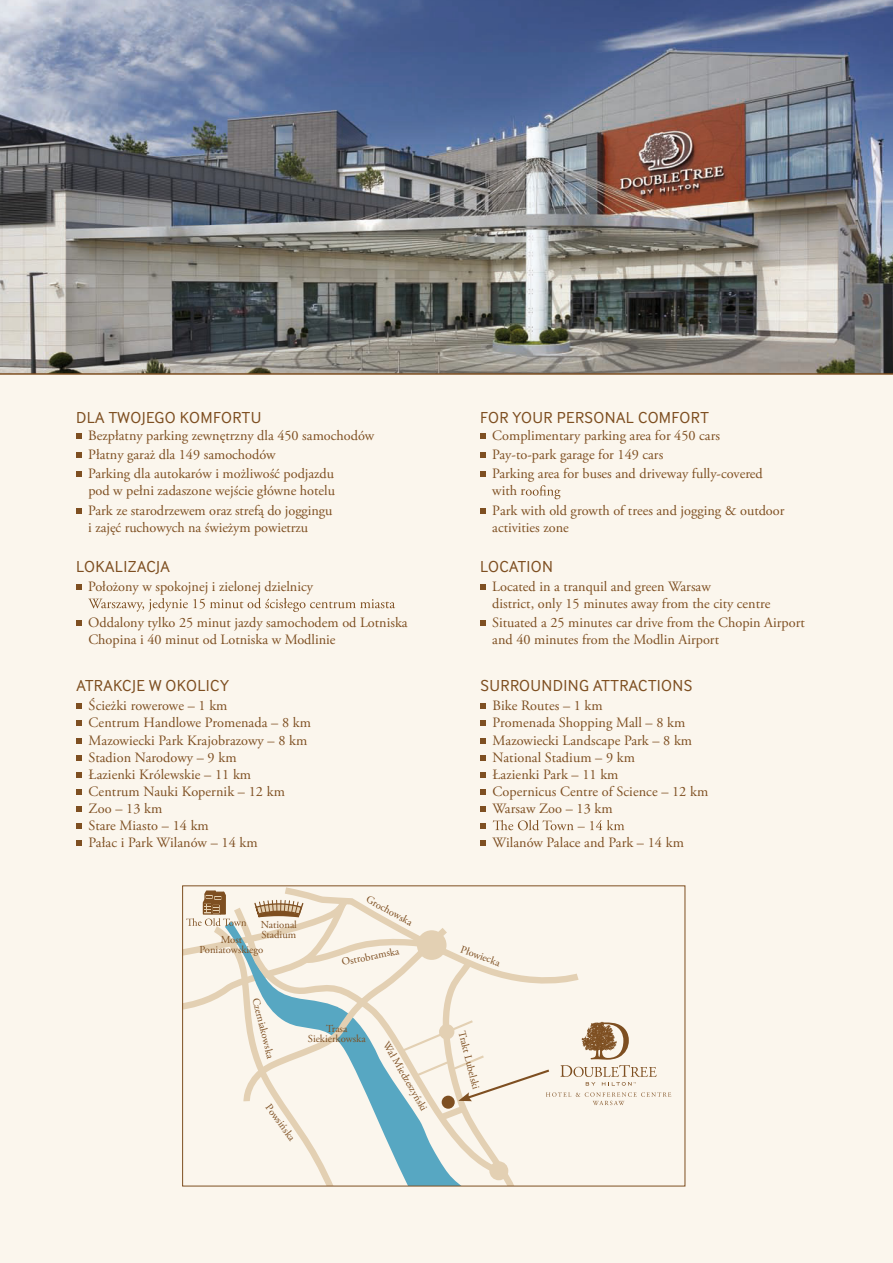
<style>
.page{position:relative;width:893px;height:1263px;background:#fbf6ed}
.page>*{position:absolute;margin:0;border:0;box-sizing:border-box;transform-origin:0 0}
.t1{font:16.5px "Inter Face Corp";letter-spacing:.025em;color:#7e4f21}
.t2{font:14.25px/17.1px "Adobe Garamond Pro";color:#7e4f21}
.t3{font:10.65px/10.1px "Adobe Garamond Pro";color:#7e4f21;text-align:center}
</style>
<div class="page">
<svg style="left:77px;top:703px;width:5px;height:6px"></svg>
<svg style="left:77px;top:720px;width:5px;height:6px"></svg>
<svg style="left:77px;top:738px;width:5px;height:5px"></svg>
<svg style="left:77px;top:755px;width:5px;height:5px"></svg>
<svg style="left:77px;top:772px;width:5px;height:6px"></svg>
<svg style="left:77px;top:789px;width:5px;height:6px"></svg>
<svg style="left:77px;top:806px;width:5px;height:6px"></svg>
<svg style="left:77px;top:823px;width:5px;height:6px"></svg>
<svg style="left:77px;top:840px;width:5px;height:6px"></svg>
<svg style="left:480px;top:703px;width:6px;height:6px"></svg>
<svg style="left:480px;top:720px;width:6px;height:6px"></svg>
<svg style="left:480px;top:738px;width:6px;height:5px"></svg>
<svg style="left:480px;top:755px;width:6px;height:5px"></svg>
<svg style="left:480px;top:772px;width:6px;height:6px"></svg>
<svg style="left:480px;top:789px;width:6px;height:6px"></svg>
<svg style="left:480px;top:806px;width:6px;height:6px"></svg>
<svg style="left:480px;top:823px;width:6px;height:6px"></svg>
<svg style="left:493px;top:820px;width:131px;height:10px"></svg>
<svg style="left:480px;top:840px;width:6px;height:6px"></svg>
<svg style="left:182px;top:887px;width:489px;height:300px"></svg>
<div style="left:201px;top:1186px;width:471px;height:42px;background:#fbf6ed"></div>
<img style="left:0;top:0;width:893px;height:373px">
<svg style="left:76px;top:433px;width:6px;height:6px"></svg>
<svg style="left:76px;top:452px;width:6px;height:6px"></svg>
<svg style="left:76px;top:471px;width:6px;height:6px"></svg>
<svg style="left:76px;top:508px;width:6px;height:5px"></svg>
<svg style="left:76px;top:584px;width:6px;height:6px"></svg>
<svg style="left:88px;top:598px;width:307px;height:14px"></svg>
<svg style="left:76px;top:620px;width:6px;height:6px"></svg>
<svg style="left:480px;top:433px;width:6px;height:6px"></svg>
<svg style="left:480px;top:452px;width:6px;height:6px"></svg>
<svg style="left:480px;top:471px;width:6px;height:6px"></svg>
<svg style="left:526px;top:485px;width:35px;height:14px"></svg>
<svg style="left:480px;top:508px;width:6px;height:5px"></svg>
<svg style="left:480px;top:584px;width:6px;height:6px"></svg>
<svg style="left:480px;top:620px;width:6px;height:6px"></svg>
<hr style="left:0;top:373px;width:893px;height:2px;background:#7e4f21">
<p class="t1" style="left:76px;top:408px;width:187px">DLA TWOJEGO KOMFORTU</p>
<p class="t2" style="left:88px;top:426px;width:287px;line-height:19.2px">Bezpłatny parking zewnętrzny dla 450 samochodów<br>Płatny garaż dla 149 samochodów<br>Parking dla autokarów i możliwość podjazdu</p>
<p class="t2" style="left:88px;top:482px;width:248px;line-height:19.2px">pod w pełni zadaszone wejście główne hotelu<br>Park ze starodrzewem oraz strefą do joggingu</p>
<p class="t2" style="left:88px;top:519px;width:221px">i zajęć ruchowych na świeżym powietrzu</p>
<p class="t1" style="left:76px;top:557px;width:95px">LOKALIZACJA</p>
<p class="t2" style="left:88px;top:578px;width:226px">Położony w spokojnej i zielonej dzielnicy</p>
<p class="t2" style="left:88px;top:615px;width:321px">Oddalony tylko 25 minut jazdy samochodem od Lotniska<br>Chopina i 40 minut od Lotniska w Modlinie</p>
<p class="t1" style="left:77px;top:676px;width:154px">ATRAKCJE W OKOLICY</p>
<p class="t2" style="left:89px;top:698px;width:224px">Ścieżki rowerowe – 1 km<br>Centrum Handlowe Promenada – 8 km<br>Mazowiecki Park Krajobrazowy – 8 km<br>Stadion Narodowy – 9 km<br>Łazienki Królewskie – 11 km<br>Centrum Nauki Kopernik – 12 km<br>Zoo – 13 km<br>Stare Miasto – 14 km<br>Pałac i Park Wilanów – 14 km</p>
<p class="t3" style="left:261px;top:920px;width:38px;text-align:left">National<br>Stadium</p>
<p class="t3" style="left:200px;top:935px;width:65px">Most<br>Poniatowskiego</p>
<p class="t3" style="left:369px;top:894px;width:53px;rotate:29deg">Grochowska</p>
<p class="t3" style="left:341px;top:958px;width:60px;rotate:-12deg">Ostrobramska</p>
<p class="t1" style="left:480px;top:408px;width:230px">FOR YOUR PERSONAL COMFORT</p>
<p class="t2" style="left:492px;top:426px;width:272px;line-height:19.2px">Complimentary parking area for 450 cars<br>Pay-to-park garage for 149 cars<br>Parking area for buses and driveway fully-covered</p>
<p class="t2" style="left:492px;top:482px;width:294px;line-height:19.2px">with r<br>Park with old growth of trees and jogging &amp; outdoor</p>
<p class="t2" style="left:492px;top:519px;width:78px">activities zone</p>
<p class="t1" style="left:480px;top:557px;width:74px">LOCATION</p>
<p class="t2" style="left:492px;top:578px;width:280px">Located in a tranquil and green Warsaw<br>district, only 15 minutes away from the city centre</p>
<p class="t2" style="left:492px;top:615px;width:314px">Situated a 25 minutes car drive from the Chopin Airport and 40 minutes from the Modlin Airport</p>
<p class="t1" style="left:480px;top:676px;width:213px">SURROUNDING ATTRACTIONS</p>
<p class="t2" style="left:492px;top:698px;width:217px">Bike Routes – 1 km<br>Promenada Shopping Mall – 8 km<br>Mazowiecki Landscape Park – 8 km<br>National Stadium – 9 km<br>Łazienki Park – 11 km<br>Copernicus Centre of Science – 12 km<br>Warsaw Zoo – 13 km</p>
<p class="t2" style="left:492px;top:835px;width:193px">Wilanów Palace and Park – 14 km</p>
<p class="t3" style="left:463px;top:944px;width:43px;rotate:20deg">Płowiecka</p>
<p class="t3" style="left:260px;top:997px;width:63px;rotate:76deg">Czerniakowska</p>
<p class="t3" style="left:308px;top:1024px;width:59px">Trasa<br>Siekierkowska</p>
<p class="t3" style="left:272px;top:1102px;width:44px;rotate:54deg">Powsińska</p>
<p class="t3" style="left:390px;top:1040px;width:80px;rotate:60deg">Wał Miedzeszyński</p>
<p class="t3" style="left:466px;top:1030px;width:61px;rotate:76deg">Trakt Lubelski</p>
</div>
